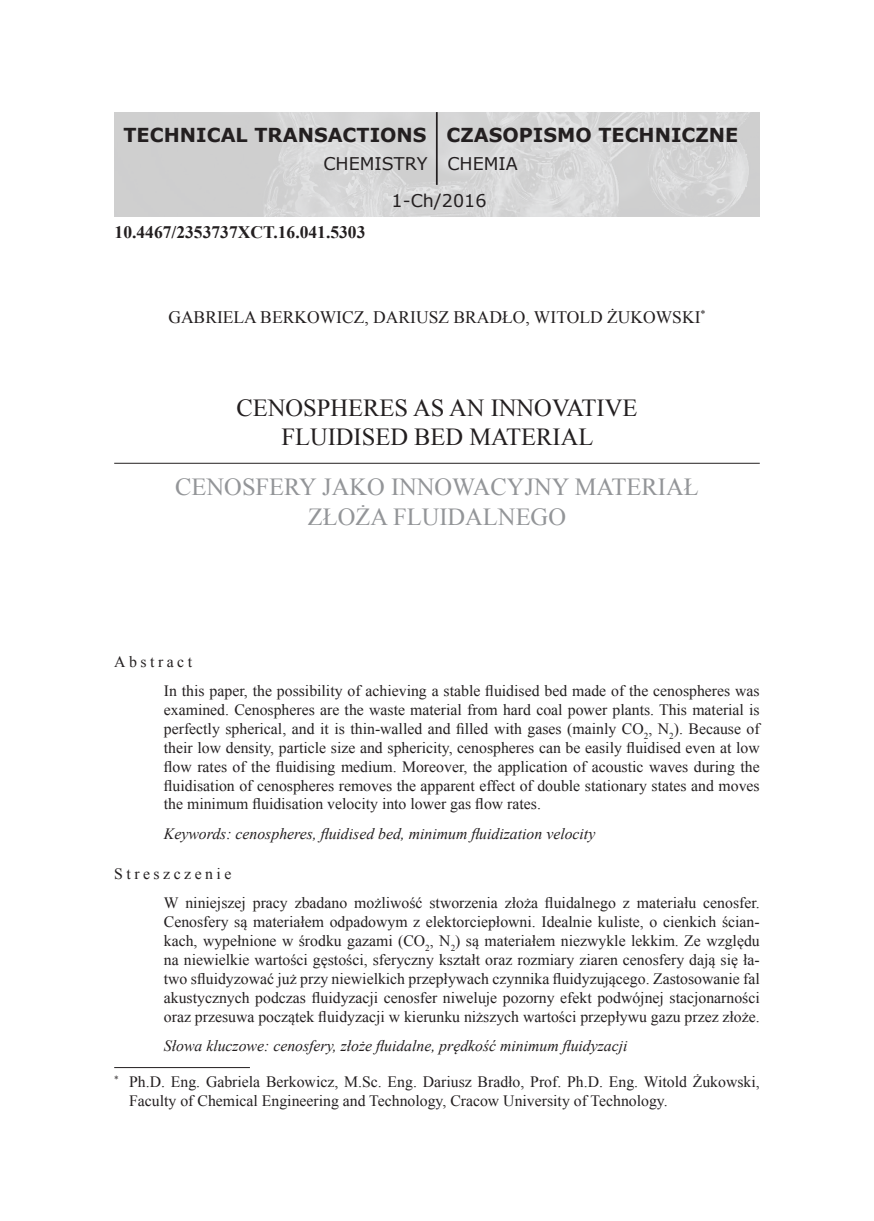
<style>
.page{position:relative;width:874px;height:1221px;background:#fff}
.page>*{position:absolute;margin:0;border:0;box-sizing:border-box;transform-origin:0 0}
.tytul_artukulu_angie{font:24.5px "Times New Roman";color:#939598}
.tytul_artykulu{font:24.5px/29.4px "Times New Roman";color:#231f20;text-align:center}
.t1{font:700 19.25px "Verdana";color:#231f20}
.autor{font:17.5px "Times New Roman";color:#231f20}
.tekst_cz{font:700 17.5px "Times New Roman";color:#231f20}
.t2{font:17.5px "Verdana";color:#231f20}
.streszczenie_tekst{font:15.75px/18.9px "Times New Roman";color:#231f20;text-align:justify}
.przypis_cz{font:15.75px/18.9px "Times New Roman";color:#231f20}
.slowa_kluczowe{font:italic 15.75px "Times New Roman";color:#231f20}
.streszczenie{font:15.75px "Times New Roman";letter-spacing:.22em;color:#231f20}
</style>
<div class="page">
<hr style="left:114px;top:1067px;width:136px;height:1px;background:#231f20">
<hr style="left:114px;top:463px;width:645px;height:1px;background:#231f20">
<img style="left:114px;top:112px;width:645px;height:104px">
<hr style="left:435px;top:112px;width:2px;height:73px;background:#231f20">
<p class="t1" style="left:123px;top:121px;width:304px">TECHNICAL TRANSACTIONS</p>
<p class="t2" style="left:323px;top:152px;width:106px">CHEMISTRY</p>
<p class="t2" style="left:391px;top:189px;width:96px">1-Ch/2016</p>
<p class="t1" style="left:446px;top:121px;width:293px">CZASOPISMO TECHNICZNE</p>
<p class="t2" style="left:447px;top:152px;width:72px">CHEMIA</p>
<p class="tekst_cz" style="left:115px;top:220px;width:252px">10.4467/2353737XCT.16.041.5303</p>
<p class="autor" style="left:168px;top:305px;width:538px">GABRIELA BERKOWICZ, DARIUSZ BRADŁO, WITOLD ŻUKOWSKI<sup>*</sup></p>
<p class="tytul_artykulu" style="left:236px;top:392px;width:402px">CENOSPHERES AS AN INNOVATIVE<br>FLUIDISED BED MATERIAL</p>
<p class="tytul_artukulu_angie" style="left:175px;top:471px;width:524px">CENOSFERY JAKO INNOWACYJNY MATERIAŁ</p>
<p class="tytul_artukulu_angie" style="left:308px;top:500px;width:259px">ZŁOŻA FLUIDALNEGO</p>
<p class="streszczenie" style="left:114px;top:650px;width:79px">Abstract</p>
<p class="streszczenie_tekst" style="left:164px;top:681px;width:597px">In this paper, the possibility of achieving a stable fluidised bed made of the cenospheres was examined. Cenospheres are the waste material from hard coal power plants. This material is perfectly spherical, and it is thin-walled and filled with gases (mainly CO<sub>2</sub>, N<sub>2</sub>). Because of their low density, particle size and sphericity, cenospheres can be easily fluidised even at low flow rates of the fluidising medium. Moreover, the application of acoustic waves during the fluidisation of cenospheres removes the apparent effect of double stationary states and moves the minimum fluidisation velocity into lower gas flow rates.</p>
<p class="slowa_kluczowe" style="left:164px;top:822px;width:433px">Keywords: cenospheres, fluidised bed, minimum fluidization velocity</p>
<p class="streszczenie" style="left:114px;top:862px;width:119px">Streszczenie</p>
<p class="streszczenie_tekst" style="left:164px;top:893px;width:597px">W niniejszej pracy zbadano możliwość stworzenia złoża fluidalnego z materiału cenosfer.<br>Cenosfery są materiałem odpadowym z elektorciepłowni. Idealnie kuliste, o cienkich ścian&shy;kach, wypełnione w środku gazami (CO<sub>2</sub>, N<sub>2</sub>) są materiałem niezwykle lekkim. Ze względu na niewielkie wartości gęstości, sferyczny kształt oraz rozmiary ziaren cenosfery dają się ła&shy;two sfluidyzować już przy niewielkich przepływach czynnika fluidyzującego. Zastosowanie fal akustycznych podczas fluidyzacji cenosfer niweluje pozorny efekt podwójnej stacjonarności oraz przesuwa początek fluidyzacji w kierunku niższych wartości przepływu gazu przez złoże.</p>
<p class="slowa_kluczowe" style="left:164px;top:1034px;width:465px">Słowa kluczowe: cenosfery, złoże fluidalne, prędkość minimum fluidyzacji</p>
<p class="przypis_cz" style="left:129px;top:1071px;width:631px;text-indent:-15px"><sup>*</sup> Ph.D. Eng. Gabriela Berkowicz, M.Sc. Eng. Dariusz Bradło, Prof. Ph.D. Eng. Witold Żukowski,<br>Faculty of Chemical Engineering and Technology, Cracow University of Technology.</p>
</div>
